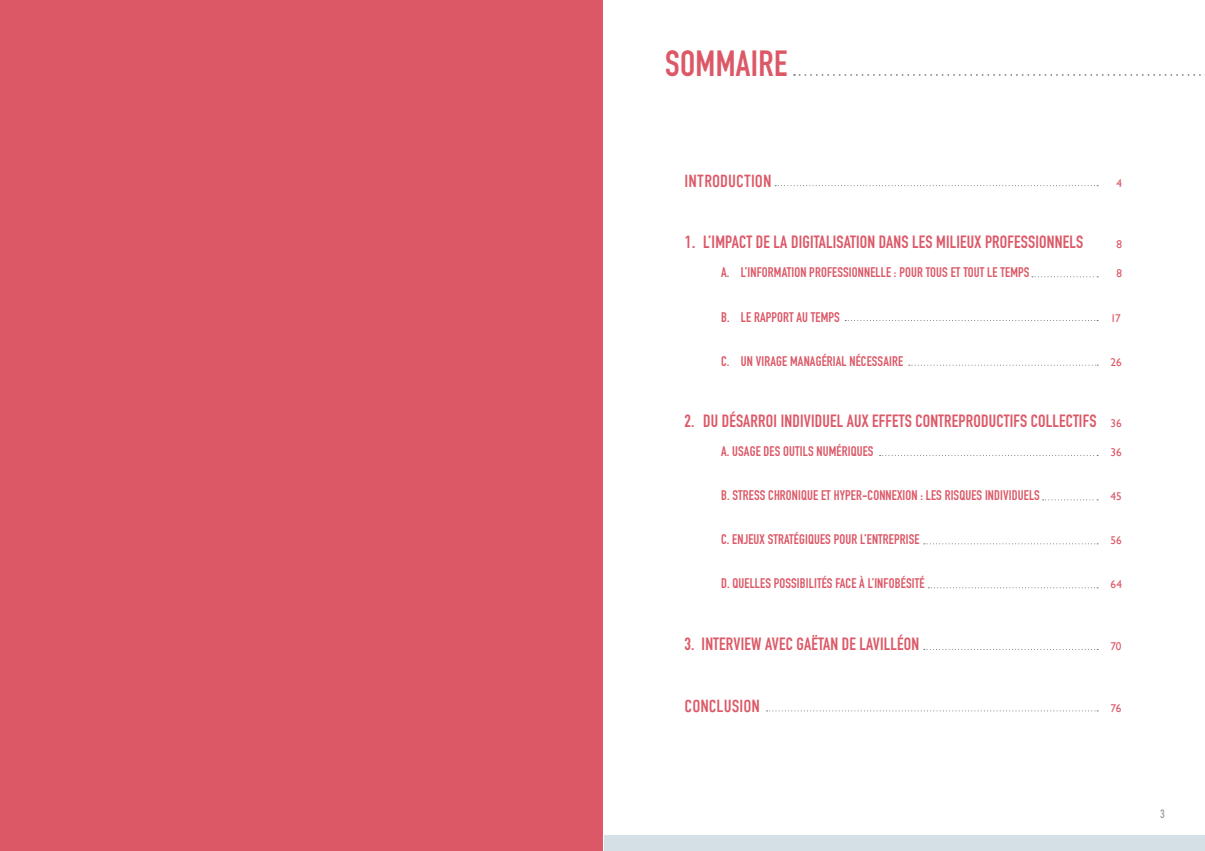
<style>
.page{position:relative;width:1205px;height:851px;background:#fff}
.page>*{position:absolute;margin:0;border:0;box-sizing:border-box;transform-origin:0 0}
.t1{font:700 35.88px "DIN Condensed";letter-spacing:.01em;color:#dc5867}
.t2{font:700 17.5px "DIN Condensed";letter-spacing:.01em;color:#dc5867}
.t3{font:17.5px "DIN Condensed";color:#dc5867}
.t4{font:700 13.75px "DIN Condensed";letter-spacing:.01em;color:#dc5867}
.t5{font:11.25px "Gill Sans";letter-spacing:.005em;color:#dc5867}
.t6{font:500 condensed 11.25px "Futura";color:#9d9d9c}
.s1{font-weight:400}
.s2{font-family:"Gill Sans";font-weight:400;font-size:11.25px}
</style>
<div class="page">
<div style="left:604px;top:834px;width:601px;height:16px;background:#d5e0e6"></div>
<div style="left:0;top:0;width:602px;height:850px;background:#dc5867"></div>
<svg style="left:1042px;top:499px;width:56px;height:1px"></svg>
<svg style="left:775px;top:185px;width:323px;height:1px"></svg>
<svg style="left:766px;top:710px;width:332px;height:1px"></svg>
<svg style="left:794px;top:74px;width:411px;height:2px"></svg>
<svg style="left:879px;top:455px;width:219px;height:1px"></svg>
<svg style="left:924px;top:543px;width:174px;height:1px"></svg>
<svg style="left:928px;top:587px;width:170px;height:1px"></svg>
<svg style="left:1032px;top:276px;width:66px;height:1px"></svg>
<svg style="left:909px;top:364px;width:189px;height:1px"></svg>
<svg style="left:845px;top:320px;width:253px;height:1px"></svg>
<h1 class="t1" style="left:665px;top:39px;width:124px">SOMMAIRE</h1>
<p class="t3" style="left:684px;top:171px;width:88px">INTRODUCTION</p>
<p class="t5" style="left:1116px;top:176px;width:7px">4</p>
<p class="t2" style="left:684px;top:230px;width:400px"><span class="s1">1.</span> L’IMPACT DE LA DIGITALISATION DANS LES MILIEUX PROFESSIONNELS</p>
<p class="t5" style="left:1116px;top:238px;width:7px">8</p>
<p class="t4" style="left:721px;top:263px;width:310px">A. L’INFORMATION PROFESSIONNELLE : POUR TOUS ET TOUT LE TEMPS</p>
<p class="t5" style="left:1116px;top:267px;width:7px">8</p>
<p class="t4" style="left:721px;top:307px;width:120px">B. LE RAPPORT AU TEMPS</p>
<p class="t5" style="left:1110px;top:311px;width:12px">17</p>
<p class="t4" style="left:721px;top:351px;width:183px">C. UN VIRAGE MANAGÉRIAL NÉCESSAIRE</p>
<p class="t5" style="left:1110px;top:355px;width:13px">26</p>
<p class="t2" style="left:684px;top:408px;width:438px">2. DU DÉSARROI INDIVIDUEL AUX EFFETS CONTREPRODUCTIFS COLLECTIFS <span class="s2">36</span></p>
<p class="t4" style="left:721px;top:441px;width:154px">A. USAGE DES OUTILS NUMÉRIQUES</p>
<p class="t5" style="left:1110px;top:445px;width:13px">36</p>
<p class="t4" style="left:721px;top:486px;width:320px">B. STRESS CHRONIQUE ET HYPER-CONNEXION : LES RISQUES INDIVIDUELS</p>
<p class="t5" style="left:1110px;top:489px;width:13px">45</p>
<p class="t4" style="left:721px;top:530px;width:200px">C. ENJEUX STRATÉGIQUES POUR L’ENTREPRISE</p>
<p class="t5" style="left:1110px;top:533px;width:13px">56</p>
<p class="t4" style="left:721px;top:574px;width:205px">D. QUELLES POSSIBILITÉS FACE À L’INFOBÉSITÉ</p>
<p class="t5" style="left:1110px;top:578px;width:13px">64</p>
<p class="t2" style="left:684px;top:631px;width:236px">3. INTERVIEW AVEC GAËTAN DE LAVILLÉON</p>
<p class="t5" style="left:1110px;top:639px;width:13px">70</p>
<p class="t3" style="left:684px;top:696px;width:77px">CONCLUSION</p>
<p class="t5" style="left:1110px;top:701px;width:12px">76</p>
<p class="t6" style="left:1160px;top:806px;width:6px">3</p>
</div>
